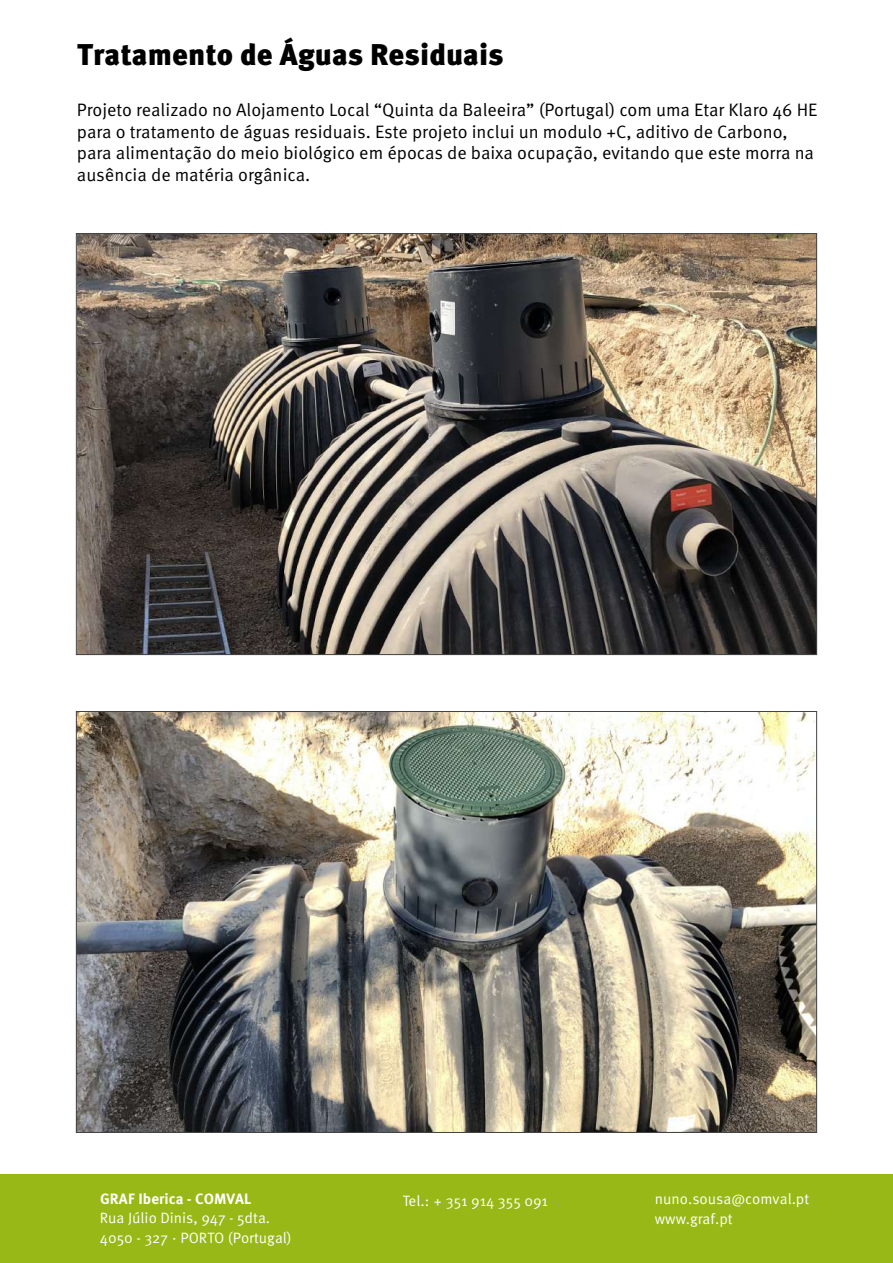
<style>
.page{position:relative;width:893px;height:1263px;background:#fff}
.page>*{position:absolute;margin:0;border:0;box-sizing:border-box;transform-origin:0 0}
.t1{font:900 30px "Meta Pro";color:#000}
.t2{font:18px/21.6px "Meta Pro";color:#000}
.t3{font:15px/19.5px "Meta Pro";color:#fff}
.t4{font:700 15px "Meta Pro";color:#fff}
</style>
<div class="page">
<div style="left:0;top:1175px;width:893px;height:88px;background:#97b816"></div>
<img style="left:78px;top:713px;width:737px;height:418px">
<img style="left:78px;top:235px;width:737px;height:418px">
<h1 class="t1" style="left:77px;top:36px;width:428px">Tratamento de Águas Residuais</h1>
<p class="t2" style="left:77px;top:99px;width:742px">Projeto realizado no Alojamento Local “Quinta da Baleeira” (Portugal) com uma Etar Klaro 46 HE para o tratamento de águas residuais. Este projeto inclui un modulo +C, aditivo de Carbono, para alimentação do meio biológico em épocas de baixa ocupação, evitando que este morra na ausência de matéria orgânica.</p>
<p class="t4" style="left:100px;top:1189px;width:153px">GRAF Iberica - COMVAL</p>
<p class="t3" style="left:100px;top:1208px;width:193px">Rua Júlio Dinis, 947 - 5dta.<br>4050 - 327 · PORTO (Portugal)</p>
<p class="t3" style="left:403px;top:1191px;width:147px">Tel.: + 351 914 355 091</p>
<p class="t3" style="left:655px;top:1189px;width:156px">nuno.sousa@comval.pt www.graf.pt</p>
</div>
